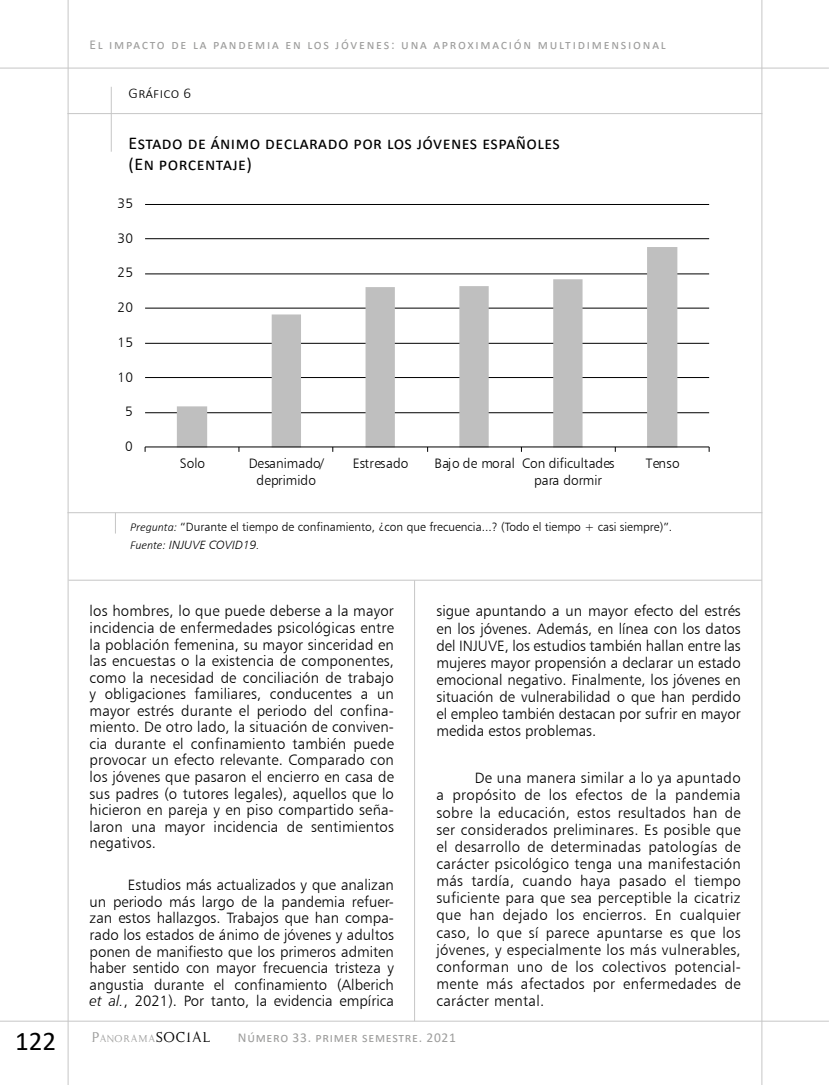
<style>
.page{position:relative;width:830px;height:1085px;background:#fff}
.page>*{position:absolute;margin:0;border:0;box-sizing:border-box;transform-origin:0 0}
.t1{font:27px "Calibri";color:#000}
.t2{font:18px/20.7px "Calibri";letter-spacing:.025em;color:#000}
.t3{font:15px/16.5px "Humanist 777 BT Light B";letter-spacing:.005em;color:#000;text-align:justify}
.t4{font:300 15px "Calibri";letter-spacing:.025em;color:#000}
.t5{font:13.65px/16.6px "Humanist 777 BT Light B";letter-spacing:.005em;color:#000;text-align:center}
.t6{font:13.5px "Calibri";letter-spacing:.13em;color:#9d9d9c}
.t7{font:13.5px "Calibri";letter-spacing:.05em;color:#9d9d9c}
.t8{font:12px "Humanist 777 BT Light B";color:#000}
.t9{font:12px "Humanist 777 BT Light Italic B";color:#000}
.t10{font:11.55px "Kopy Katt Kut";letter-spacing:.07em;color:#9d9d9c}
.s1{font-family:"Calibri";font-weight:300;font-style:italic}
.s2{font-family:"Humanist 777 BT Light Italic B"}
.s3{font-size:16.5px}
.s4{font-size:16.5px;color:#000}
</style>
<div class="page">
<hr style="left:68px;top:0;width:1px;height:1084px;background:#c6c6c6">
<hr style="left:0;top:68px;width:828px;height:1px;background:#c6c6c6">
<hr style="left:761px;top:0;width:1px;height:1084px;background:#c6c6c6">
<hr style="left:0;top:1020px;width:828px;height:1px;background:#c6c6c6">
<hr style="left:68px;top:579px;width:693px;height:1px;background:#c6c6c6">
<hr style="left:67px;top:113px;width:695px;height:1px;background:#c6c6c6">
<hr style="left:111px;top:87px;width:1px;height:65px;background:#c6c6c6">
<hr style="left:145px;top:412px;width:563px;height:1px;background:#000">
<hr style="left:145px;top:377px;width:563px;height:1px;background:#000">
<hr style="left:145px;top:343px;width:563px;height:1px;background:#000">
<hr style="left:145px;top:307px;width:563px;height:1px;background:#000">
<hr style="left:145px;top:273px;width:563px;height:1px;background:#000">
<hr style="left:145px;top:238px;width:563px;height:1px;background:#000">
<hr style="left:145px;top:204px;width:563px;height:1px;background:#000">
<svg style="left:177px;top:247px;width:500px;height:199px"></svg>
<hr style="left:145px;top:446px;width:563px;height:1px;background:#000">
<svg style="left:115px;top:513px;width:1px;height:20px"></svg>
<hr style="left:67px;top:512px;width:695px;height:1px;background:#c6c6c6">
<hr style="left:414px;top:580px;width:1px;height:440px;background:#c6c6c6">
<h1 class="t1" style="left:15px;top:1021px;width:43px">122</h1>
<p class="t6" style="left:89px;top:36px;width:577px">El impacto de la pandemia en los jóvenes: una aproximación multidimensional</p>
<p class="t4" style="left:128px;top:84px;width:64px">Gráfico 6</p>
<p class="t2" style="left:128px;top:132px;width:432px">Estado de ánimo declarado por los jóvenes españoles (En porcentaje)</p>
<p class="t5" style="left:118px;top:195px;width:17px">35</p>
<p class="t5" style="left:118px;top:229px;width:17px">30</p>
<p class="t5" style="left:118px;top:264px;width:17px">25</p>
<p class="t5" style="left:118px;top:299px;width:17px">20</p>
<p class="t5" style="left:118px;top:333px;width:17px">15</p>
<p class="t5" style="left:118px;top:368px;width:17px">10</p>
<p class="t5" style="left:125px;top:403px;width:9px">5</p>
<p class="t5" style="left:125px;top:437px;width:9px">0</p>
<p class="t5" style="left:180px;top:455px;width:27px">Solo</p>
<p class="t5" style="left:248px;top:455px;width:77px">Desanimado/ deprimido</p>
<p class="t5" style="left:353px;top:455px;width:57px">Estresado</p>
<p class="t5" style="left:533px;top:455px;width:82px;text-align:left;text-indent:-99px">Bajo de moral Con dificultades para dormir</p>
<p class="t5" style="left:645px;top:455px;width:35px">Tenso</p>
<p class="t8" style="left:130px;top:519px;width:543px"><span class="s1">Pregunta:</span> “Durante el tiempo de confinamiento, ¿con que frecuencia...? (Todo el tiempo + casi siempre)”.</p>
<p class="t9" style="left:130px;top:537px;width:131px"><span class="s1">Fuente:</span> INJUVE COVID19.</p>
<p class="t3" style="left:90px;top:602px;width:306px">los hombres, lo que puede deberse a la mayor incidencia de enfermedades psicológicas entre la población femenina, su mayor sinceridad en las encuestas o la existencia de componentes, como la necesidad de conciliación de trabajo y obligaciones familiares, conducentes a un mayor estrés durante el periodo del confina&shy;miento. De otro lado, la situación de conviven&shy;cia durante el confinamiento también puede provocar un efecto relevante. Comparado con los jóvenes que pasaron el encierro en casa de sus padres (o tutores legales), aquellos que lo hicieron en pareja y en piso compartido seña&shy;laron una mayor incidencia de sentimientos negativos.</p>
<p class="t3" style="left:90px;top:876px;width:306px;text-indent:38px">Estudios más actualizados y que analizan un periodo más largo de la pandemia refuer&shy;zan estos hallazgos. Trabajos que han compa&shy;rado los estados de ánimo de jóvenes y adultos ponen de manifiesto que los primeros admiten haber sentido con mayor frecuencia tristeza y angustia durante el confinamiento (Alberich <span class="s2">et al.</span>, 2021). Por tanto, la evidencia empírica</p>
<p class="t3" style="left:436px;top:602px;width:306px;line-height:17.1px">sigue apuntando a un mayor efecto del estrés en los jóvenes. Además, en línea con los datos del INJUVE, los estudios también hallan entre las mujeres mayor propensión a declarar un estado emocional negativo. Finalmente, los jóvenes en situación de vulnerabilidad o que han perdido el empleo también destacan por sufrir en mayor medida estos problemas.</p>
<p class="t3" style="left:436px;top:769px;width:306px;line-height:17.1px;text-indent:38px">De una manera similar a lo ya apuntado a propósito de los efectos de la pandemia sobre la educación, estos resultados han de ser considerados preliminares. Es posible que el desarrollo de determinadas patologías de carácter psicológico tenga una manifestación más tardía, cuando haya pasado el tiempo suficiente para que sea perceptible la cicatriz que han dejado los encierros. En cualquier caso, lo que sí parece apuntarse es que los jóvenes, y especialmente los más vulnerables, conforman uno de los colectivos potencial&shy;mente más afectados por enfermedades de carácter mental.</p>
<p class="t10" style="left:91px;top:1030px;width:120px"><span class="s3">P</span>ANORAMA<span class="s4">SOCIAL</span></p>
<p class="t7" style="left:238px;top:1028px;width:219px">Número 33. primer semestre. 2021</p>
</div>
